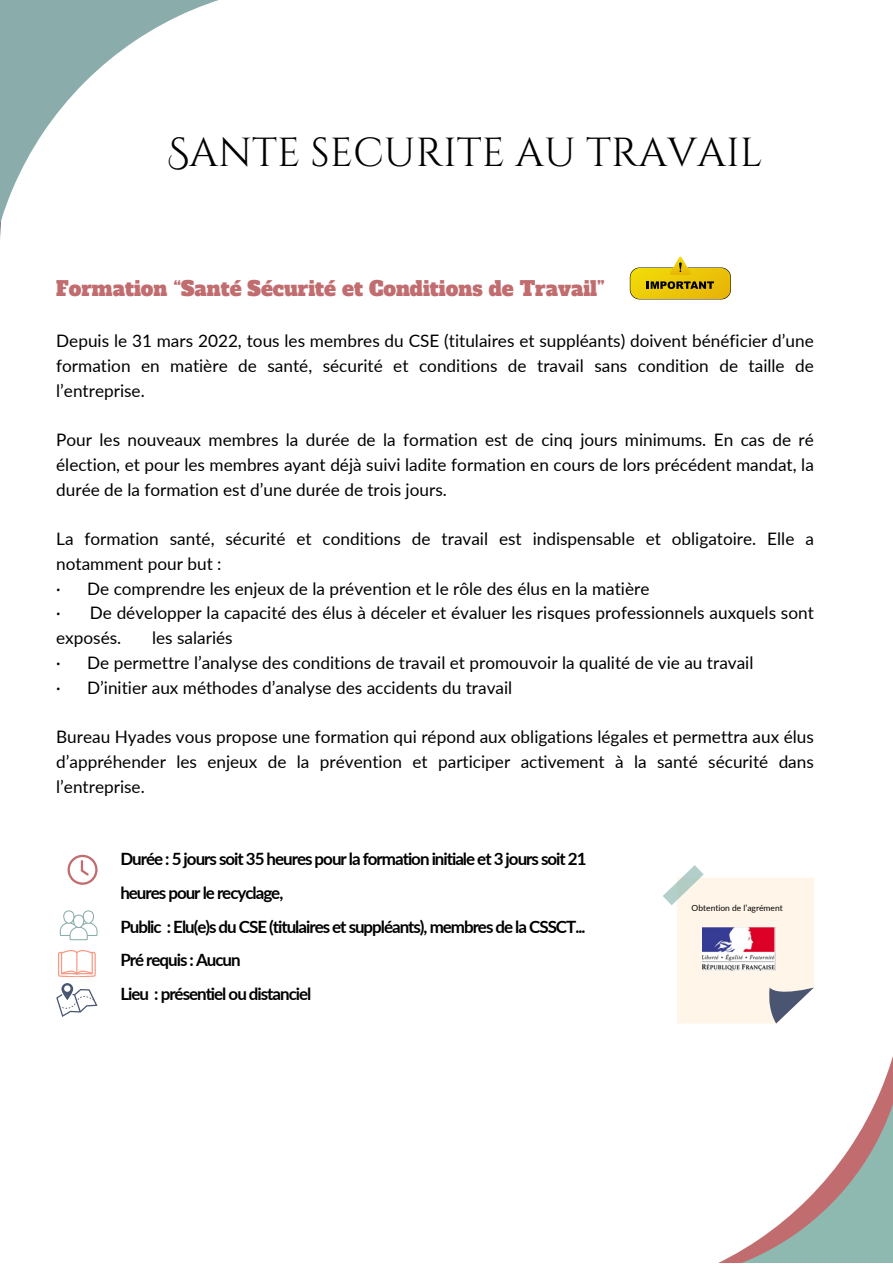
<style>
.page{position:relative;width:893px;height:1264px;background:#fff}
.page>*{position:absolute;margin:0;border:0;box-sizing:border-box;transform-origin:0 0}
.t1{font:40.5px "Cinzel Decorative";color:#000}
.t2{font:19.95px "Alfa Slab One";color:#c16d70}
.t3{font:17.25px/24.8px "Lato";color:#000;text-align:justify}
.t4{font:700 16.95px/33.8px "Lato";letter-spacing:-.06em;color:#000}
.t5{font:8.55px "Lato";color:#000}
</style>
<div class="page">
<svg style="left:677px;top:1023px;width:215px;height:239px"></svg>
<svg style="left:0;top:0;width:219px;height:238px"></svg>
<svg style="left:68px;top:854px;width:29px;height:30px"></svg>
<svg style="left:60px;top:910px;width:37px;height:30px"></svg>
<svg style="left:58px;top:950px;width:38px;height:26px"></svg>
<svg style="left:56px;top:983px;width:41px;height:33px"></svg>
<svg style="left:629px;top:257px;width:102px;height:42px"></svg>
<svg style="left:663px;top:865px;width:150px;height:158px"></svg>
<img style="left:702px;top:927px;width:73px;height:43px">
<p class="t1" style="left:167px;top:127px;width:597px">SANTE SECURITE AU TRAVAIL</p>
<p class="t2" style="left:56px;top:275px;width:550px">Formation “Santé Sécurité et Conditions de Travail”</p>
<p class="t3" style="left:56px;top:328px;width:759px">Depuis le 31 mars 2022, tous les membres du CSE (titulaires et suppléants) doivent bénéficier d’une formation en matière de santé, sécurité et conditions de travail sans condition de taille de l’entreprise.</p>
<p class="t3" style="left:56px;top:427px;width:759px">Pour les nouveaux membres la durée de la formation est de cinq jours minimums. En cas de ré élection, et pour les membres ayant déjà suivi ladite formation en cours de lors précédent mandat, la durée de la formation est d’une durée de trois jours.</p>
<p class="t3" style="left:56px;top:526px;width:759px">La formation santé, sécurité et conditions de travail est indispensable et obligatoire. Elle a notamment pour but :</p>
<p class="t3" style="left:56px;top:575px;width:594px">· De comprendre les enjeux de la prévention et le rôle des élus en la matière</p>
<p class="t3" style="left:56px;top:600px;width:759px">· De développer la capacité des élus à déceler et évaluer les risques professionnels auxquels sont exposés.</p>
<p class="t3" style="left:152px;top:625px;width:82px">les salariés</p>
<p class="t3" style="left:56px;top:650px;width:698px">· De permettre l’analyse des conditions de travail et promouvoir la qualité de vie au travail</p>
<p class="t3" style="left:56px;top:674px;width:457px">· D’initier aux méthodes d’analyse des accidents du travail</p>
<p class="t3" style="left:56px;top:724px;width:759px">Bureau Hyades vous propose une formation qui répond aux obligations légales et permettra aux élus d’appréhender les enjeux de la prévention et participer activement à la santé sécurité dans l’entreprise.</p>
<p class="t4" style="left:120px;top:841px;width:467px">Durée : 5 jours soit 35 heures pour la formation initiale et 3 jours soit 21 heures pour le recyclage,</p>
<p class="t4" style="left:120px;top:909px;width:466px">Public : Elu(e)s du CSE (titulaires et suppléants), membres de la CSSCT...</p>
<p class="t4" style="left:120px;top:942px;width:122px">Pré requis : Aucun</p>
<p class="t4" style="left:120px;top:976px;width:192px">Lieu : présentiel ou distanciel</p>
<p class="t5" style="left:691px;top:902px;width:93px">Obtention de l’agrément</p>
</div>
